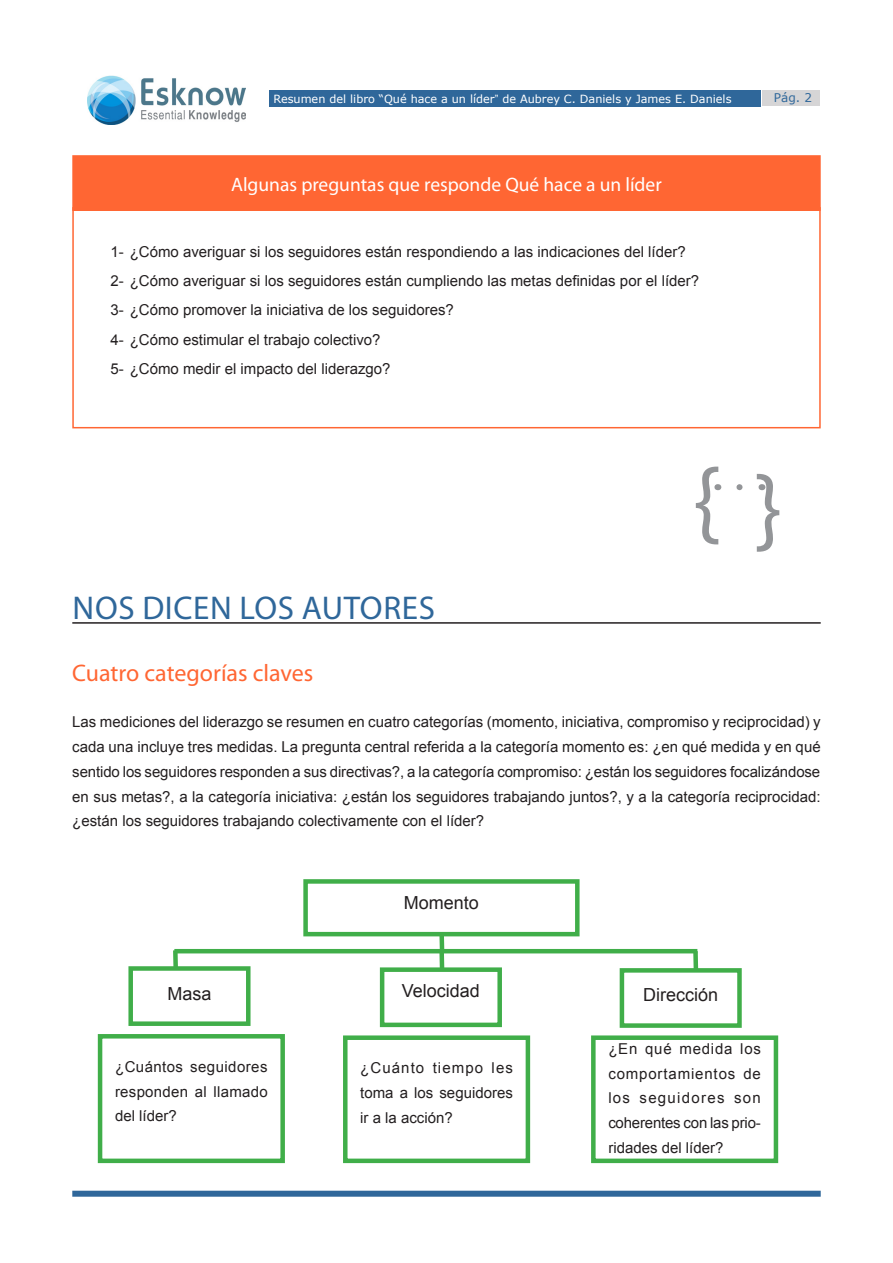
<style>
.page{position:relative;width:893px;height:1263px;background:#fff}
.page>*{position:absolute;margin:0;border:0;box-sizing:border-box;transform-origin:0 0}
.t1{font:700 condensed 97.5px "Swiss 721 BT";color:#939598}
.t2{font:700 condensed 33px "Swiss 721 BT";letter-spacing:.02em;color:#2f679a}
.t3{font:700 condensed 24px "Swiss 721 BT";color:#f63}
.t4{font:700 condensed 19.5px "Swiss 721 BT";color:#fff}
.t5{font:18px "Arial";color:#231f20}
.t6{font:15px/24.8px "Arial";color:#231f20;text-align:justify}
.t7{font:12px "Verdana";color:#2f679a}
.t8{font:11.25px "Verdana";color:#fff}
.s1{font-family:"Arial"}
</style>
<div class="page">
<div style="left:269px;top:90px;width:491px;height:17px;background:#2f679a"></div>
<div style="left:763px;top:91px;width:57px;height:15px;background:#d6d5d6"></div>
<div style="left:72px;top:1191px;width:749px;height:6px;background:#2f679a"></div>
<img style="left:87px;top:75px;width:159px;height:49px">
<div style="left:72px;top:207px;width:749px;height:221px;border:2px solid #f63"></div>
<svg style="left:739px;top:484px;width:4px;height:6px"></svg>
<div style="left:73px;top:156px;width:747px;height:54px;background:#f63"></div>
<div style="left:72px;top:155px;width:749px;height:56px;border:2px solid #f63"></div>
<hr style="left:72px;top:622px;width:749px;height:2px;background:#231f20">
<div style="left:303px;top:879px;width:277px;height:57px;border:4px solid #40ae49"></div>
<div style="left:128px;top:966px;width:123px;height:60px;border:4px solid #40ae49"></div>
<div style="left:380px;top:967px;width:122px;height:60px;border:4px solid #40ae49"></div>
<div style="left:620px;top:968px;width:122px;height:60px;border:4px solid #40ae49"></div>
<hr style="left:174px;top:949px;width:523px;height:4px;background:#40ae49">
<div style="left:173px;top:950px;width:5px;height:19px;background:#40ae49"></div>
<div style="left:693px;top:951px;width:5px;height:18px;background:#40ae49"></div>
<div style="left:439px;top:951px;width:5px;height:18px;background:#40ae49"></div>
<div style="left:439px;top:933px;width:5px;height:18px;background:#40ae49"></div>
<div style="left:98px;top:1034px;width:187px;height:129px;border:4px solid #40ae49"></div>
<div style="left:343px;top:1035px;width:187px;height:128px;border:4px solid #40ae49"></div>
<div style="left:591px;top:1035px;width:187px;height:128px;border:4px solid #40ae49"></div>
<p class="t8" style="left:273px;top:91px;width:460px">Resumen del libro “Qué hace a un líder<span class="s1">”</span> de Aubrey C. Daniels y James E. Daniels</p>
<p class="t7" style="left:774px;top:90px;width:40px">Pág. 2</p>
<h3 class="t4" style="left:231px;top:172px;width:432px">Algunas preguntas que responde Qué hace a un líder</h3>
<p class="t6" style="left:111px;top:237px;width:590px;line-height:29.4px;text-align:left">1- ¿Cómo averiguar si los seguidores están respondiendo a las indicaciones del líder?<br>2- ¿Cómo averiguar si los seguidores están cumpliendo las metas definidas por el líder?<br>3- ¿Cómo promover la iniciativa de los seguidores?<br>4- ¿Cómo estimular el trabajo colectivo?<br>5- ¿Cómo medir el impacto del liderazgo?</p>
<h2 class="t2" style="left:73px;top:588px;width:364px">NOS DICEN LOS AUTORES</h2>
<h1 class="t1" style="left:693px;top:444px;width:90px">{ }</h1>
<h3 class="t3" style="left:72px;top:658px;width:243px">Cuatro categorías claves</h3>
<p class="t6" style="left:72px;top:710px;width:750px">Las mediciones del liderazgo se resumen en cuatro categorías (momento, iniciativa, compromiso y reciprocidad) y cada una incluye tres medidas. La pregunta central referida a la categoría momento es: ¿en qué medida y en qué sentido los seguidores responden a sus directivas?, a la categoría compromiso: ¿están los seguidores focalizándose en sus metas?, a la categoría iniciativa: ¿están los seguidores trabajando juntos?, y a la categoría reciprocidad: ¿están los seguidores trabajando colectivamente con el líder?</p>
<p class="t5" style="left:404px;top:891px;width:77px">Momento</p>
<p class="t5" style="left:167px;top:982px;width:46px">Masa</p>
<p class="t5" style="left:402px;top:979px;width:80px">Velocidad</p>
<p class="t5" style="left:643px;top:983px;width:77px">Dirección</p>
<p class="t6" style="left:115px;top:1054px;width:154px">¿Cuántos seguidores responden al llamado del líder?</p>
<p class="t6" style="left:360px;top:1056px;width:154px">¿Cuánto tiempo les toma a los seguidores ir a la acción?</p>
<p class="t6" style="left:608px;top:1036px;width:154px">¿En qué medida los comportamientos de los seguidores son coherentes con las prio&shy;ridades del líder?</p>
</div>
